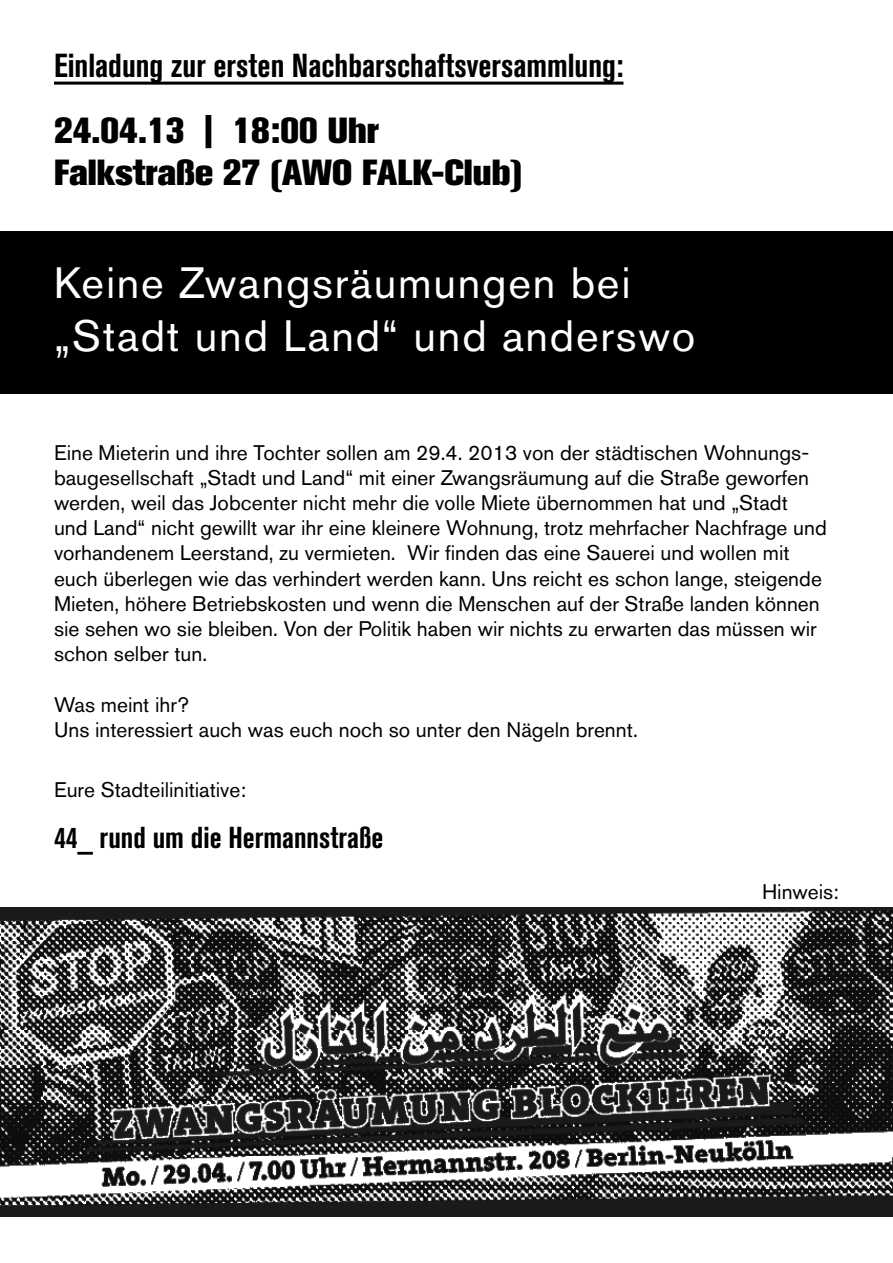
<style>
.page{position:relative;width:893px;height:1263px;background:#fff}
.page>*{position:absolute;margin:0;border:0;box-sizing:border-box;transform-origin:0 0}
.t1{font:43.5px/52.2px "Akzidenz Grotesk BQ";letter-spacing:.04em;color:#fff}
.t2{font:800 36px/42px "Akzidenz Grotesk BQ";color:#000}
.t3{font:33px "Akzidenz Grotesk BQ Bd Cnd Alt";color:#000}
.t4{font:700 condensed 30px "Akzidenz Grotesk BQ";color:#000}
.t5{font:21px/25.2px "Akzidenz Grotesk BQ";color:#000}
</style>
<div class="page">
<div style="left:0;top:232px;width:893px;height:162px;background:#000"></div>
<hr style="left:54px;top:82px;width:569px;height:3px;background:#000">
<img style="left:0;top:907px;width:893px;height:309px">
<h3 class="t3" style="left:54px;top:47px;width:571px">Einladung zur ersten Nachbarschaftsversammlung:</h3>
<h2 class="t2" style="left:54px;top:110px;width:470px">24.04.13 | 18:00 Uhr<br>Falkstraße 27 (AWO FALK-Club)</h2>
<h1 class="t1" style="left:54px;top:257px;width:643px">Keine Zwangsräumungen bei „Stadt und Land“ und anderswo</h1>
<p class="t5" style="left:54px;top:439px;width:774px">Eine Mieterin und ihre Tochter sollen am 29.4. 2013 von der städtischen Wohnungs&shy;baugesellschaft „Stadt und Land“ mit einer Zwangsräumung auf die Straße geworfen werden, weil das Jobcenter nicht mehr die volle Miete übernommen hat und „Stadt<br>und Land“ nicht gewillt war ihr eine kleinere Wohnung, trotz mehrfacher Nachfrage und vorhandenem Leerstand, zu vermieten. Wir finden das eine Sauerei und wollen mit euch überlegen wie das verhindert werden kann. Uns reicht es schon lange, steigende Mieten, höhere Betriebskosten und wenn die Menschen auf der Straße landen können sie sehen wo sie bleiben. Von der Politik haben wir nichts zu erwarten das müssen wir schon selber tun.</p>
<p class="t5" style="left:54px;top:691px;width:585px">Was meint ihr?<br>Uns interessiert auch was euch noch so unter den Nägeln brennt.</p>
<p class="t5" style="left:54px;top:777px;width:194px">Eure Stadteilinitiative:</p>
<h3 class="t4" style="left:54px;top:821px;width:331px">44_ rund um die Hermannstraße</h3>
<p class="t5" style="left:762px;top:879px;width:78px">Hinweis:</p>
</div>
